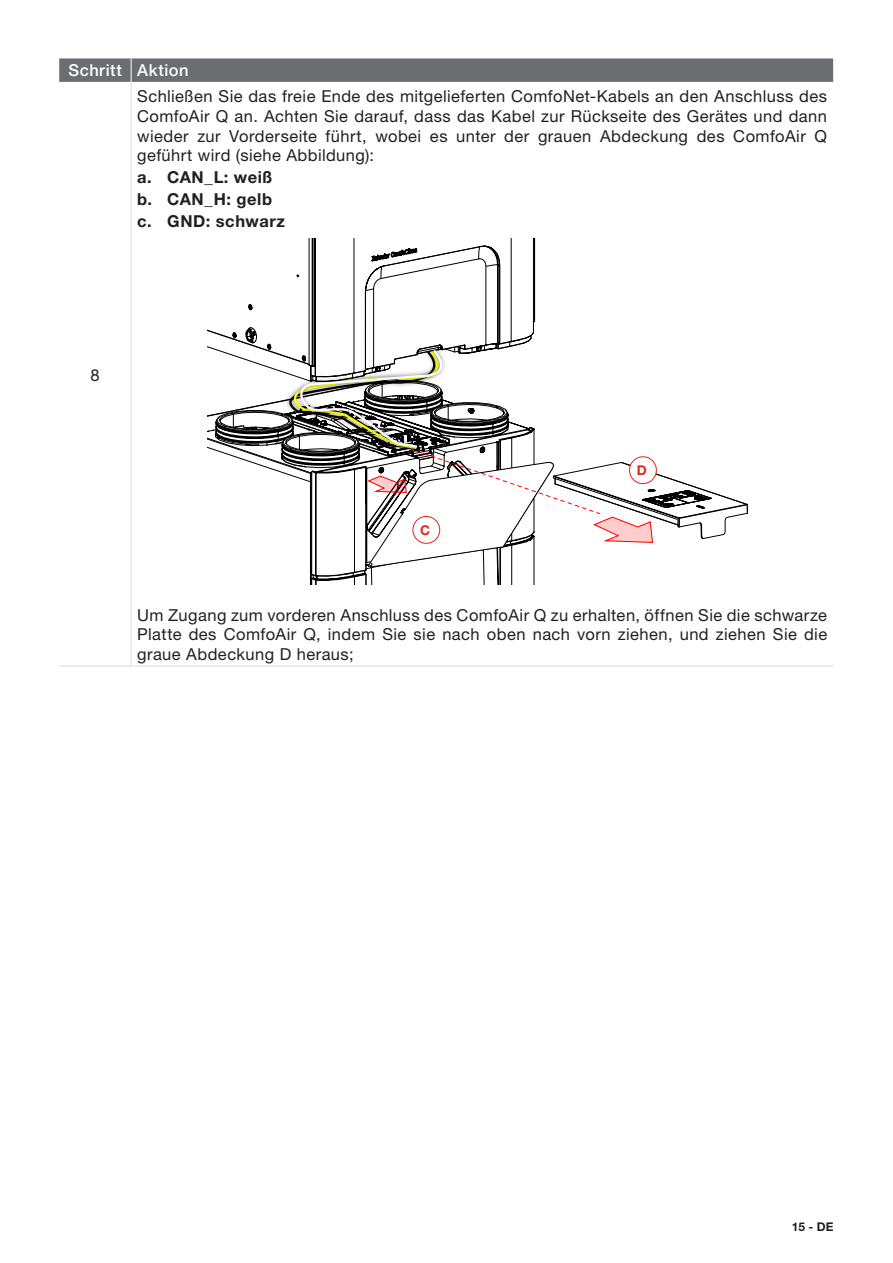
<style>
.page{position:relative;width:893px;height:1263px;background:#fff}
.page>*{position:absolute;margin:0;border:0;box-sizing:border-box;transform-origin:0 0}
.t1{font:16.5px/19.6px "Helvetica Neue LT Pro";letter-spacing:.025em;color:#231f20;text-align:justify}
.t2{font:700 16.5px/21.8px "Helvetica Neue LT Pro";letter-spacing:.035em;color:#231f20}
.t3{font:500 16.5px "Helvetica Neue LT Pro";letter-spacing:.03em;color:#fff}
.t4{font:700 13.5px "Helvetica Neue LT Pro";color:#e72419}
.t5{font:700 12px "Helvetica Neue LT Pro";color:#231f20}
</style>
<div class="page">
<svg style="left:59px;top:58px;width:774px;height:24px;background:#6f7073"></svg>
<hr style="left:59px;top:665px;width:72px;height:2px;background:#e6e7e9">
<hr style="left:131px;top:665px;width:340px;height:2px;background:#e6e7e9">
<hr style="left:471px;top:665px;width:362px;height:2px;background:#e6e7e9">
<hr style="left:130px;top:83px;width:2px;height:582px;background:#e6e7e9">
<svg style="left:208px;top:239px;width:540px;height:346px"></svg>
<div style="left:413px;top:516px;width:27px;height:27px;background:#fff;border-radius:50%"></div>
<div style="left:412px;top:516px;width:28px;height:28px;border:1px solid #e72419;border-radius:50%"></div>
<div style="left:629px;top:457px;width:27px;height:27px;background:#fff;border-radius:50%"></div>
<div style="left:629px;top:456px;width:28px;height:28px;border:1px solid #e72419;border-radius:50%"></div>
<p class="t3" style="left:68px;top:61px;width:122px">Schritt Aktion</p>
<p class="t1" style="left:137px;top:86px;width:691px">Schließen Sie das freie Ende des mitgelieferten ComfoNet-Kabels an den Anschluss des ComfoAir Q an. Achten Sie darauf, dass das Kabel zur Rückseite des Gerätes und dann wieder zur Vorderseite führt, wobei es unter der grauen Abdeckung des ComfoAir Q geführt wird (siehe Abbildung):</p>
<p class="t2" style="left:137px;top:166px;width:149px">a. CAN_L: weiß b. CAN_H: gelb c. GND: schwarz</p>
<p class="t1" style="left:91px;top:365px;width:11px">8</p>
<p class="t4" style="left:420px;top:521px;width:12px">C</p>
<p class="t4" style="left:637px;top:462px;width:12px">D</p>
<p class="t1" style="left:137px;top:604px;width:691px">Um Zugang zum vorderen Anschluss des ComfoAir Q zu erhalten, öffnen Sie die schwarze Platte des ComfoAir Q, indem Sie sie nach oben nach vorn ziehen, und ziehen Sie die graue Abdeckung D heraus;</p>
<p class="t5" style="left:792px;top:1219px;width:43px">15 - DE</p>
</div>
